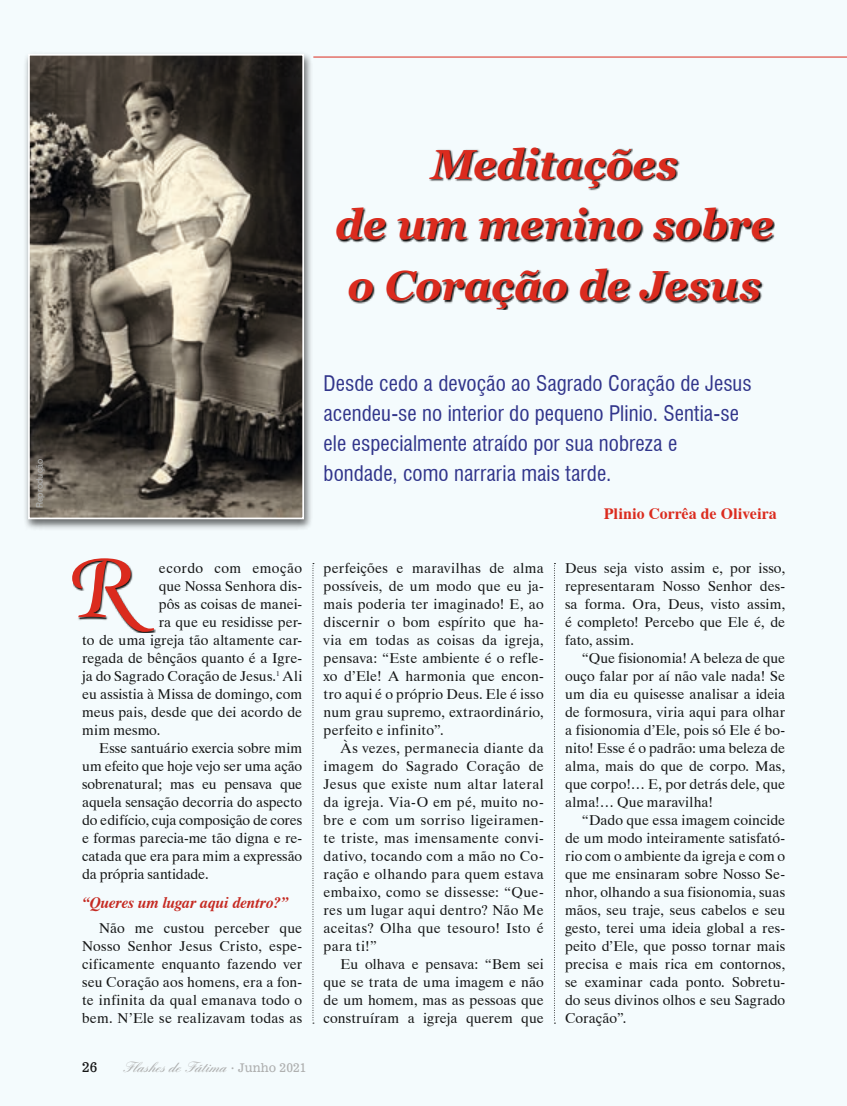
<style>
.page{position:relative;width:847px;height:1106px;background:#fff}
.page>*{position:absolute;margin:0;border:0;box-sizing:border-box;transform-origin:0 0}
.t1{font:91.8px "Cataneo BT Regular Swash";color:#db2b1e}
.t2{font:italic 700 42px/60.4px "Georgia";letter-spacing:-.005em;color:#db2b1e;text-align:center}
.t3{font:condensed 21px/30px "Swiss 721 BT";letter-spacing:.005em;color:#31358b}
.t4{font:italic 700 15.75px "Dutch 801 BT";letter-spacing:.005em;color:#c52a22}
.t5{font:700 15.75px "Dutch 801 BT";letter-spacing:.005em;color:#db2b1e}
.t6{font:600 15px "Englische Sch T";color:#afb0b0}
.t7{font:14.25px/18px "Dutch 801 BT";letter-spacing:.005em;color:#151616;text-align:justify}
.t8{font:14.25px "Dutch 801 BT";letter-spacing:.03em;color:#151616}
.t9{font:13.5px "News 701 BT Roman A";color:#151616}
.t10{font:9px "Swiss 721 BT";letter-spacing:.005em;color:#afb0b0}
.s1{font-family:"News 701 BT Roman A";font-weight:400;font-size:12px}
</style>
<div class="page">
<div style="left:0;top:0;width:846px;height:1106px;background:#f4fbfd"></div>
<div style="left:23px;top:51px;width:290px;height:479px;background:#151616;opacity:.65"></div>
<svg style="left:27px;top:53px;width:278px;height:467px;background:#635d54"></svg>
<svg style="left:338px;top:148px;width:435px;height:162px"></svg>
<svg style="left:73px;top:559px;width:82px;height:74px"></svg>
<hr style="left:313px;top:57px;width:533px;height:1px;background:#db2b1e">
<svg style="left:554px;top:563px;width:1px;height:460px"></svg>
<svg style="left:312px;top:563px;width:2px;height:460px"></svg>
<p class="t10" style="left:34px;top:508px;width:52px;rotate:-90deg">Reprodução</p>
<h2 class="t2" style="left:335px;top:134px;width:440px">Meditações<br>de um menino sobre o Coração de Jesus</h2>
<h1 class="t1" style="left:70px;top:532px;width:67px">R</h1>
<p class="t8" style="left:159px;top:559px;width:145px">ecordo com emoção</p>
<p class="t7" style="left:159px;top:577px;width:145px">que Nossa Senhora dis-</p>
<p class="t7" style="left:159px;top:595px;width:145px">pôs as coisas de manei-</p>
<p class="t7" style="left:159px;top:613px;width:145px">ra que eu residisse per-</p>
<p class="t7" style="left:82px;top:631px;width:221px">to de uma igreja tão altamente car-</p>
<p class="t7" style="left:82px;top:649px;width:221px">regada de bênçãos quanto é a Igre-</p>
<p class="t7" style="left:82px;top:667px;width:221px">ja do Sagrado Coração de Jesus.<sup>1</sup> Ali</p>
<p class="t7" style="left:82px;top:685px;width:221px">eu assistia à Missa de domingo, com</p>
<p class="t7" style="left:82px;top:703px;width:221px">meus pais, desde que dei acordo de</p>
<p class="t7" style="left:82px;top:721px;width:80px">mim mesmo.</p>
<p class="t7" style="left:99px;top:739px;width:204px">Esse santuário exercia sobre mim</p>
<p class="t7" style="left:82px;top:757px;width:221px">um efeito que hoje vejo ser uma ação</p>
<p class="t7" style="left:82px;top:775px;width:221px">sobrenatural; mas eu pensava que</p>
<p class="t7" style="left:82px;top:793px;width:221px">aquela sensação decorria do aspecto</p>
<p class="t7" style="left:82px;top:811px;width:221px">do edifício, cuja composição de cores</p>
<p class="t7" style="left:82px;top:829px;width:221px">e formas parecia-me tão digna e re-</p>
<p class="t7" style="left:82px;top:847px;width:221px">catada que era para mim a expressão</p>
<p class="t7" style="left:82px;top:865px;width:128px">da própria santidade.</p>
<p class="t4" style="left:82px;top:892px;width:207px">“Queres um lugar aqui dentro?”</p>
<p class="t7" style="left:82px;top:919px;width:221px;text-indent:17px">Não me custou perceber que Nosso Senhor Jesus Cristo, espe&shy;cificamente enquanto fazendo ver seu Coração aos homens, era a fon&shy;te infinita da qual emanava todo o bem. N’Ele se realizavam todas as</p>
<p class="t9" style="left:82px;top:1058px;width:17px">26</p>
<p class="t6" style="left:122px;top:1058px;width:186px">Flashes de Fátima <sub>·</sub> <span class="s1">Junho 2021</span></p>
<h3 class="t3" style="left:323px;top:368px;width:429px">Desde cedo a devoção ao Sagrado Coração de Jesus acendeu-se no interior do pequeno Plinio. Sentia-se ele especialmente atraído por sua nobreza e bondade, como narraria mais tarde.</h3>
<p class="t7" style="left:323px;top:559px;width:221px">perfeições e maravilhas de alma possíveis, de um modo que eu ja&shy;mais poderia ter imaginado! E, ao discernir o bom espírito que ha&shy;via em todas as coisas da igreja, pensava: “Este ambiente é o refle&shy;xo d’Ele! A harmonia que encon&shy;tro aqui é o próprio Deus. Ele é isso num grau supremo, extraordinário, perfeito e infinito”.</p>
<p class="t7" style="left:323px;top:739px;width:222px;text-indent:17px">Às vezes, permanecia diante da imagem do Sagrado Coração de Jesus que existe num altar lateral da igreja. Via-O em pé, muito no&shy;bre e com um sorriso ligeiramen&shy;te triste, mas imensamente convi&shy;dativo, tocando com a mão no Co&shy;ração e olhando para quem estava embaixo, como se dissesse: “Que&shy;res um lugar aqui dentro? Não Me aceitas? Olha que tesouro! Isto é para ti!”</p>
<p class="t7" style="left:323px;top:955px;width:221px;text-indent:17px">Eu olhava e pensava: “Bem sei que se trata de uma imagem e não de um homem, mas as pessoas que construíram a igreja querem que</p>
<p class="t5" style="left:603px;top:504px;width:174px">Plinio Corrêa de Oliveira</p>
<p class="t7" style="left:565px;top:559px;width:221px">Deus seja visto assim e, por isso, representaram Nosso Senhor des&shy;sa forma. Ora, Deus, visto assim, é completo! Percebo que Ele é, de fato, assim.</p>
<p class="t7" style="left:565px;top:649px;width:222px;text-indent:17px">“Que fisionomia! A beleza de que ouço falar por aí não vale nada! Se um dia eu quisesse analisar a ideia de formosura, viria aqui para olhar a fisionomia d’Ele, pois só Ele é bo&shy;nito! Esse é o padrão: uma beleza de alma, mais do que de corpo. Mas, que corpo!… E, por detrás dele, que alma!… Que maravilha!</p>
<p class="t7" style="left:565px;top:811px;width:221px;text-indent:17px">“Dado que essa imagem coincide de um modo inteiramente satisfató&shy;rio com o ambiente da igreja e com o que me ensinaram sobre Nosso Se&shy;nhor, olhando a sua fisionomia, suas mãos, seu traje, seus cabelos e seu gesto, terei uma ideia global a res&shy;peito d’Ele, que posso tornar mais precisa e mais rica em contornos, se examinar cada ponto. Sobretu&shy;do seus divinos olhos e seu Sagrado Coração”.</p>
</div>
